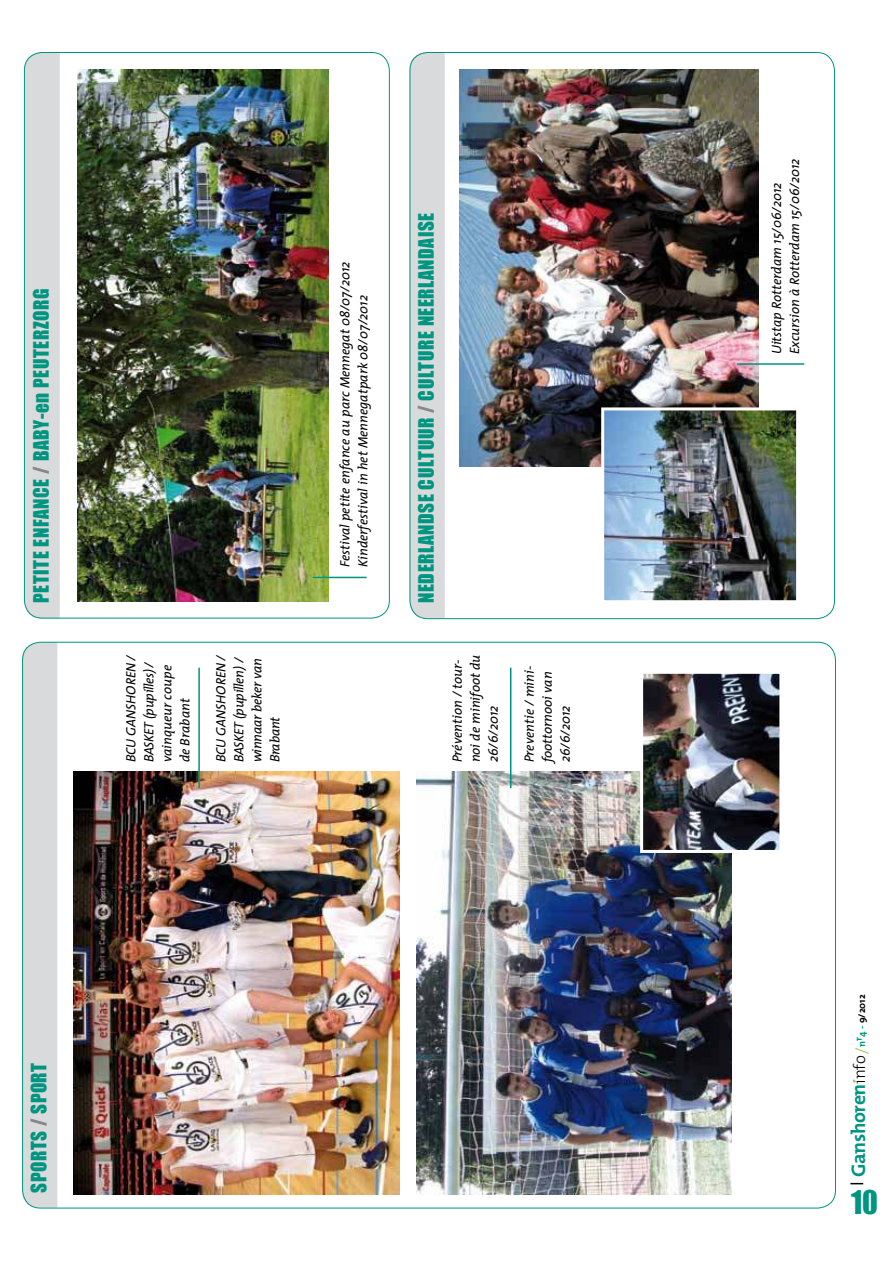
<style>
.page{position:relative;width:893px;height:1263px;background:#fff}
.page>*{position:absolute;margin:0;border:0;box-sizing:border-box;transform-origin:0 0}
.t1{font:30px "Impact";color:#009580}
.t2{font:700 19.8px "The Mix";letter-spacing:-.02em;color:#009580}
.t3{font:19.5px "Impact";letter-spacing:.03em;color:#009580}
.t4{font:italic 13.5px/18px "The Mix";color:#000}
.t5{font:italic 13.5px/18px "The Mix";letter-spacing:-.02em;color:#000}
.s1{color:#868789}
.s2{font-weight:300;font-size:16.5px;color:#000}
.s3{font-weight:300;color:#a5c85d}
.s4{font-size:9.9px}
.s5{font-size:9.9px;color:#000}
</style>
<div class="page">
<img style="left:417px;top:771px;width:314px;height:424px">
<div style="left:22px;top:642px;width:35px;height:566px;background:#d9dadb"></div>
<svg style="left:850px;top:1183px;width:13px;height:1px"></svg>
<img style="left:73px;top:771px;width:327px;height:424px">
<div style="left:25px;top:52px;width:35px;height:566px;background:#d9dadb"></div>
<div style="left:410px;top:52px;width:35px;height:566px;background:#d9dadb"></div>
<img style="left:459px;top:70px;width:300px;height:397px">
<img style="left:77px;top:70px;width:251px;height:532px">
<hr style="left:198px;top:668px;width:2px;height:120px;background:#009580">
<hr style="left:510px;top:668px;width:1px;height:120px;background:#009580">
<img style="left:644px;top:675px;width:134px;height:174px">
<div style="left:640px;top:671px;width:142px;height:182px;border:3px solid #fff"></div>
<hr style="left:313px;top:577px;width:54px;height:1px;background:#009580">
<hr style="left:737px;top:363px;width:67px;height:2px;background:#009580">
<img style="left:605px;top:411px;width:190px;height:188px">
<div style="left:601px;top:407px;width:198px;height:196px;border:3px solid #fff"></div>
<h3 class="t3" style="left:26px;top:603px;width:316px;rotate:-90deg">PETiTE ENFANCE <span class="s1">/</span> BABY-en PEUTERZORG</h3>
<p class="t4" style="left:337px;top:567px;width:307px;rotate:-90deg">Festival petite enfance au parc Mennegat 08/07/2012<br>Kinderfestival in het Mennegatpark 08/07/2012</p>
<h3 class="t3" style="left:411px;top:603px;width:392px;rotate:-90deg">NEDERLANDSE CULTUUR <span class="s1">/</span> CULTURE NEERLANDAiSE</h3>
<p class="t4" style="left:123px;top:762px;width:109px;rotate:-90deg">BCU GANSHOREN /<br>BASKET (pupilles) / vainqueur coupe de Brabant</p>
<p class="t5" style="left:213px;top:762px;width:109px;rotate:-90deg">BCU GANSHOREN /<br>BASKET (pupillen) / winnaar beker van<br>Brabant</p>
<p class="t4" style="left:449px;top:762px;width:109px;rotate:-90deg">Prévention / tour&shy;noi de minifoot du<br>26/6/2012</p>
<p class="t4" style="left:521px;top:762px;width:98px;rotate:-90deg">Preventie / mini&shy;foottornooi van<br>26/6/2012</p>
<h3 class="t3" style="left:24px;top:1193px;width:131px;rotate:-90deg">SPORTS <span class="s1">/</span> SPORT</h3>
<p class="t4" style="left:769px;top:354px;width:197px;rotate:-90deg">Uitstap Rotterdam 15/06/2012<br>Excursion à Rotterdam 15/06/2012</p>
<h2 class="t2" style="left:850px;top:1177px;width:184px;rotate:-90deg">Ganshoren<span class="s2">info</span><span class="s3">/</span><span class="s4">n</span><sup>r</sup><span class="s4">4 -</span> <span class="s5">9/2012</span></h2>
<h1 class="t1" style="left:851px;top:1179px;width:28px">10</h1>
</div>
